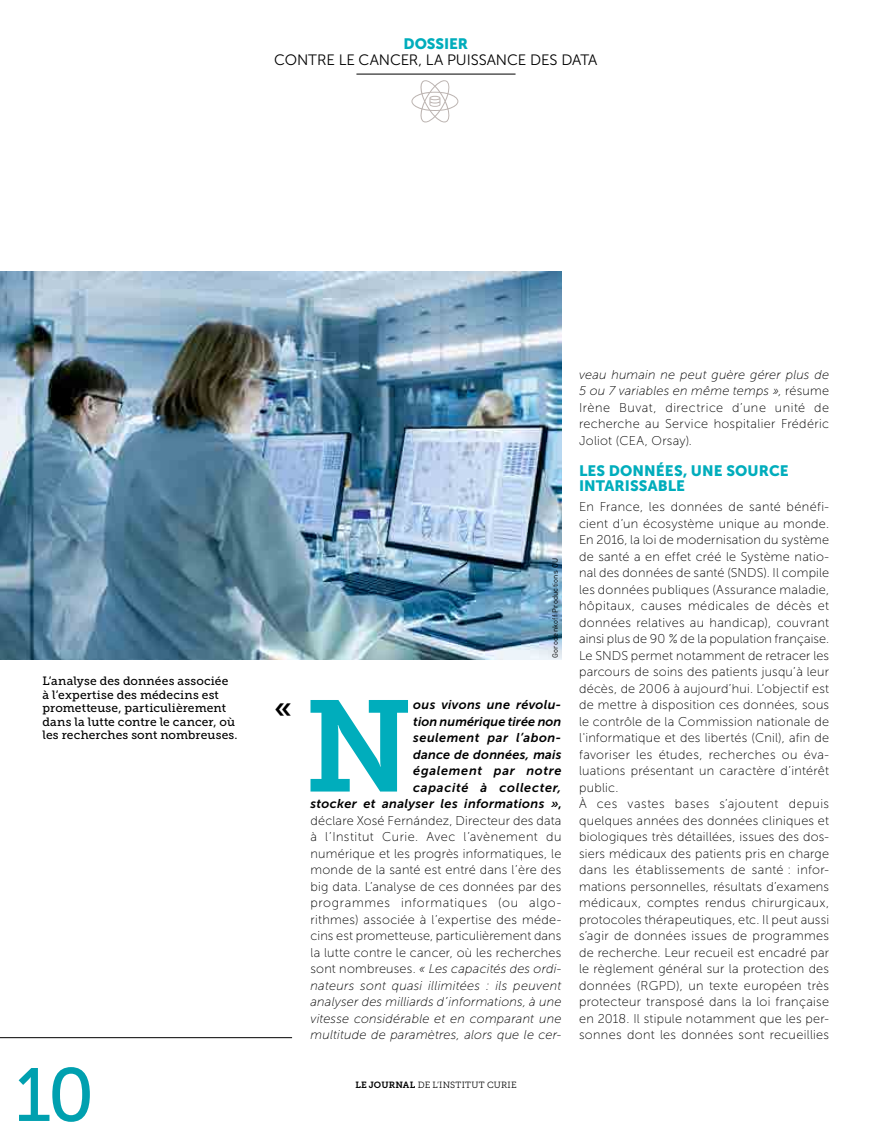
<style>
.page{position:relative;width:872px;height:1127px;background:#fff}
.page>*{position:absolute;margin:0;border:0;box-sizing:border-box;transform-origin:0 0}
.t1{font:129px "Museo Slab 700";color:#00adbc}
.t2{font:75px "Museo Slab 500";color:#00a0af}
.t3{font:30px "Museo Sans 700";color:#000}
.t4{font:15px/15px "Museo Sans 900";letter-spacing:.005em;color:#00adbc}
.t5{font:15px "Museo Sans 300";letter-spacing:-.005em;color:#000}
.t6{font:12.75px/16.5px "Museo Sans 100";letter-spacing:.02em;color:#000;text-align:justify}
.t7{font:italic 12.75px/16.5px "Museo Sans 700";letter-spacing:.025em;color:#000;text-align:right}
.t8{font:12px/13.5px "Museo Slab 500";letter-spacing:.015em;color:#000}
.t9{font:9px "Museo Slab 300";letter-spacing:.02em;color:#000}
.t10{font:7.5px "DIN";letter-spacing:.03em;color:#000}
.s1{font-style:normal}
.s2{font-style:italic}
.s3{font-family:"Museo Slab 700"}
</style>
<div class="page">
<hr style="left:356px;top:74px;width:159px;height:1px;background:#000">
<hr style="left:0;top:1037px;width:292px;height:1px;background:#000">
<img style="left:0;top:271px;width:561px;height:388px">
<svg style="left:411px;top:80px;width:47px;height:42px"></svg>
<p class="t4" style="left:403px;top:36px;width:66px">DOSSIER</p>
<p class="t5" style="left:274px;top:52px;width:324px">CONTRE LE CANCER, LA PUISSANCE DES DATA</p>
<p class="t8" style="left:43px;top:674px;width:197px">L’analyse des données associée à l’expertise des médecins est prometteuse, particulièrement dans la lutte contre le cancer, où les recherches sont nombreuses.</p>
<h2 class="t2" style="left:15px;top:1053px;width:81px">10</h2>
<h3 class="t3" style="left:274px;top:690px;width:19px">«</h3>
<p class="t10" style="left:550px;top:658px;width:101px;rotate:-90deg">Gorodenkoff Productions OU</p>
<p class="t7" style="left:310px;top:696px;width:252px">ous vivons une révolu-<br>tion numérique tirée non<br>seulement par l’abon-<br>dance de données, mais<br>également par notre<br>capacité à collecter,<br>stocker et analyser les informations »<span class="s1">,</span></p>
<p class="t6" style="left:310px;top:812px;width:252px">déclare Xosé Fernández, Directeur des data à l’Institut Curie. Avec l’avènement du numérique et les progrès informatiques, le monde de la santé est entré dans l’ère des big data. L’analyse de ces données par des programmes informatiques (ou algo&shy;rithmes) associée à l’expertise des méde&shy;cins est prometteuse, particulièrement dans la lutte contre le cancer, où les recherches sont nombreuses. <span class="s2">« Les capacités des ordi&shy;nateurs sont quasi illimitées : ils peuvent analyser des milliards d’informations, à une vitesse considérable et en comparant une multitude de paramètres, alors que le cer-</span></p>
<h1 class="t1" style="left:304px;top:674px;width:111px">N</h1>
<p class="t9" style="left:355px;top:1079px;width:163px"><span class="s3">LE JOURNAL</span> DE L’INSTITUT CURIE</p>
<p class="t6" style="left:579px;top:366px;width:252px"><span class="s2">veau humain ne peut guère gérer plus de 5 ou 7 variables en même temps »,</span> résume Irène Buvat, directrice d’une unité de recherche au Service hospitalier Frédéric Joliot (CEA, Orsay).</p>
<p class="t4" style="left:579px;top:464px;width:211px">LES DONNÉES, UNE SOURCE<br>INTARISSABLE</p>
<p class="t6" style="left:579px;top:498px;width:252px;text-align:left">En France, les données de santé bénéfi&shy;cient d’un écosystème unique au monde.<br>En 2016, la loi de modernisation du système de santé a en effet créé le Système natio&shy;nal des données de santé (SNDS). Il compile les données publiques (Assurance maladie, hôpitaux, causes médicales de décès et données relatives au handicap), couvrant ainsi plus de 90 % de la population française.<br>Le SNDS permet notamment de retracer les parcours de soins des patients jusqu’à leur décès, de 2006 à aujourd’hui. L’objectif est de mettre à disposition ces données, sous le contrôle de la Commission nationale de l'informatique et des libertés (Cnil), afin de favoriser les études, recherches ou éva&shy;luations présentant un caractère d’intérêt public.<br>À ces vastes bases s’ajoutent depuis quelques années des données cliniques et biologiques très détaillées, issues des dos&shy;siers médicaux des patients pris en charge dans les établissements de santé : infor&shy;mations personnelles, résultats d’examens médicaux, comptes rendus chirurgicaux, protocoles thérapeutiques, etc. Il peut aussi s’agir de données issues de programmes de recherche. Leur recueil est encadré par le règlement général sur la protection des données (RGPD), un texte européen très protecteur transposé dans la loi française en 2018. Il stipule notamment que les per&shy;sonnes dont les données sont recueillies</p>
</div>
